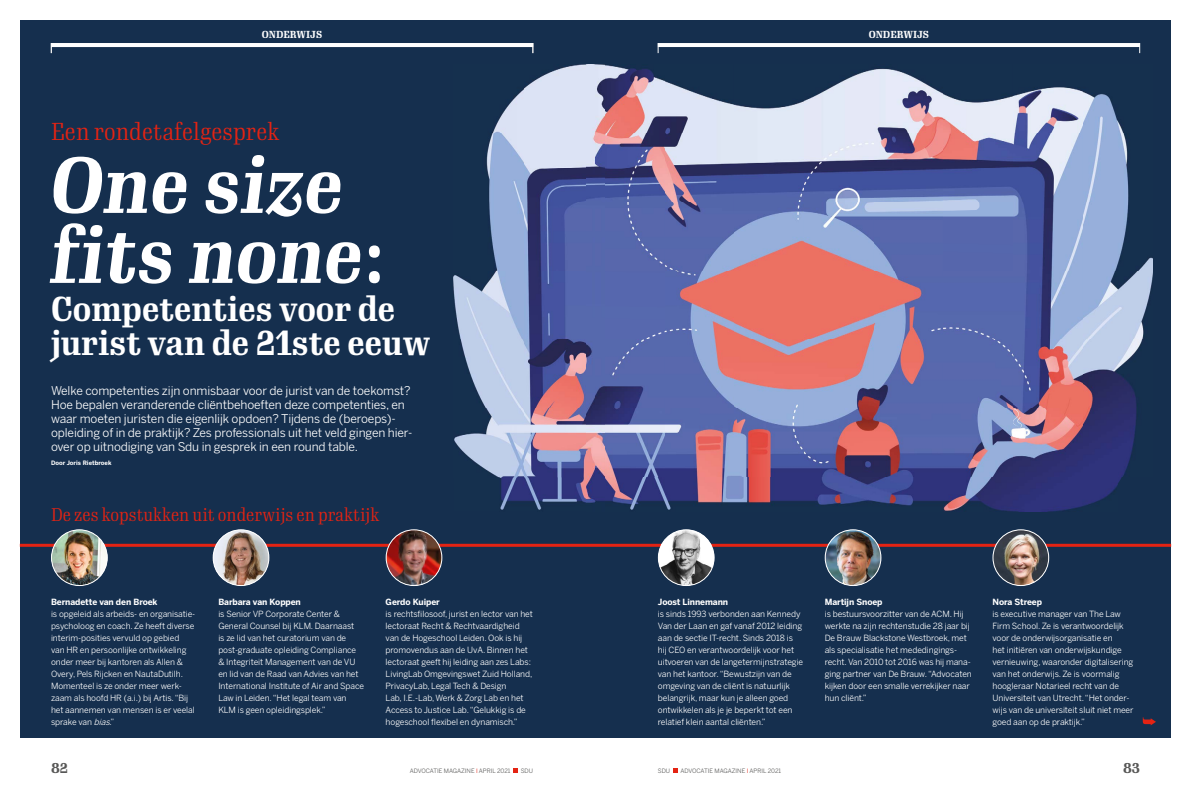
<style>
.page{position:relative;width:1191px;height:794px;background:#fff}
.page>*{position:absolute;margin:0;border:0;box-sizing:border-box;transform-origin:0 0}
.t1{font:italic 700 78px/70px "Gimlet Text Compressed";color:#fff}
.t2{font:700 34px/34px "Gimlet Text Compressed";color:#fff}
.t3{font:300 24px "Gimlet Text Compressed";color:#e42313}
.t4{font:300 18px "Gimlet Text Compressed";color:#e42313}
.t5{font:700 14px "Gimlet Text Compressed";color:#575756}
.t6{font:12px/14px "Benton Sans";letter-spacing:-.01em;color:#fff}
.t7{font:700 10px "Gimlet Text Compressed";color:#fff}
.t8{font:8.5px/12px "Benton Sans";letter-spacing:-.01em;color:#fff}
.t9{font:700 8.5px "Benton Sans";letter-spacing:-.01em;color:#fff}
.t10{font:6px "Benton Sans";color:#575756}
.t11{font:700 6px "Benton Sans";color:#fff}
.s1{font-style:normal;font-size:70px}
.s2{font-style:italic}
.s3{color:#e42313}
</style>
<div class="page">
<div style="left:20px;top:20px;width:575px;height:717px;background:#152f4e"></div>
<hr style="left:20px;top:544px;width:575px;height:3px;background:#e42313">
<img style="left:52px;top:530px;width:55px;height:55px;border-radius:28px">
<div style="left:51px;top:529px;width:57px;height:57px;border:1px solid #fff;border-radius:50%"></div>
<img style="left:213px;top:530px;width:56px;height:55px;border-radius:28px">
<div style="left:213px;top:529px;width:56px;height:57px;border:1px solid #fff;border-radius:50%"></div>
<img style="left:386px;top:530px;width:56px;height:55px;border-radius:28px">
<div style="left:386px;top:529px;width:56px;height:57px;border:1px solid #fff;border-radius:50%"></div>
<img style="left:454px;top:65px;width:133px;height:412px">
<img style="left:498px;top:477px;width:89px;height:33px">
<svg style="left:513px;top:768px;width:5px;height:4px"></svg>
<hr style="left:51px;top:43px;width:482px;height:4px;background:#fff">
<svg style="left:595px;top:20px;width:576px;height:717px;background:#535b80"></svg>
<svg style="left:1142px;top:717px;width:14px;height:8px"></svg>
<hr style="left:595px;top:544px;width:576px;height:3px;background:#e42313">
<img style="left:658px;top:530px;width:56px;height:55px;border-radius:28px">
<div style="left:658px;top:529px;width:56px;height:57px;border:1px solid #fff;border-radius:50%"></div>
<img style="left:993px;top:530px;width:55px;height:55px;border-radius:28px">
<div style="left:992px;top:529px;width:57px;height:57px;border:1px solid #fff;border-radius:50%"></div>
<img style="left:825px;top:530px;width:56px;height:55px;border-radius:28px">
<div style="left:824px;top:529px;width:57px;height:57px;border:1px solid #fff;border-radius:50%"></div>
<svg style="left:673px;top:768px;width:4px;height:4px"></svg>
<hr style="left:658px;top:43px;width:482px;height:4px;background:#fff">
<p class="t7" style="left:262px;top:27px;width:62px">ONDERWIJS</p>
<h3 class="t3" style="left:51px;top:115px;width:230px">Een rondetafelgesprek</h3>
<h1 class="t1" style="left:51px;top:146px;width:335px">One size fits none<span class="s1">:</span></h1>
<h2 class="t2" style="left:51px;top:290px;width:381px">Competenties voor de jurist van de 21ste eeuw</h2>
<p class="t6" style="left:51px;top:384px;width:363px">Welke competenties zijn onmisbaar voor de jurist van de toekomst?<br>Hoe bepalen veranderende cliëntbehoeften deze competenties, en waar moeten juristen die eigenlijk opdoen? Tijdens de (beroeps)- opleiding of in de praktijk? Zes professionals uit het veld gingen hier&shy;over op uitnodiging van Sdu in gesprek in een round table.</p>
<p class="t11" style="left:51px;top:459px;width:62px">Door Joris Rietbroek</p>
<h3 class="t4" style="left:51px;top:502px;width:330px">De zes kopstukken uit onderwijs en praktijk</h3>
<p class="t9" style="left:51px;top:597px;width:108px">Bernadette van den Broek</p>
<p class="t8" style="left:51px;top:608px;width:146px">is opgeleid als arbeids- en organisatie&shy;psycholoog en coach. Ze heeft diverse interim-posities vervuld op gebied<br>van HR en persoonlijke ontwikkeling onder meer bij kantoren als Allen &amp; Overy, Pels Rijcken en NautaDutilh.<br>Momenteel is ze onder meer werk&shy;zaam als hoofd HR (a.i.) bij Artis. “Bij het aannemen van mensen is er veelal sprake van <span class="s2">bias</span>.”</p>
<p class="t9" style="left:218px;top:597px;width:84px">Barbara van Koppen</p>
<p class="t8" style="left:218px;top:608px;width:147px">is Senior VP Corporate Center &amp; General Counsel bij KLM. Daarnaast<br>is ze lid van het curatorium van de post-graduate opleiding Compliance &amp; Integriteit Management van de VU en lid van de Raad van Advies van het International Institute of Air and Space Law in Leiden. “Het legal team van KLM is geen opleidingsplek.”</p>
<p class="t9" style="left:386px;top:597px;width:56px">Gerdo Kuiper</p>
<p class="t8" style="left:386px;top:608px;width:149px">is rechtsfilosoof, jurist en lector van het lectoraat Recht &amp; Rechtvaardigheid van de Hogeschool Leiden. Ook is hij promovendus aan de UvA. Binnen het lectoraat geeft hij leiding aan zes Labs:<br>LivingLab Omgevingswet Zuid Holland, PrivacyLab, Legal Tech &amp; Design<br>Lab, I.E.-Lab, Werk &amp; Zorg Lab en het Access to Justice Lab. “Gelukkig is de hogeschool flexibel en dynamisch.”</p>
<h3 class="t5" style="left:51px;top:758px;width:18px">82</h3>
<p class="t10" style="left:410px;top:767px;width:102px">ADVOCATIE MAGAZINE <span class="s3">I</span> APRIL 2021</p>
<p class="t10" style="left:521px;top:767px;width:14px">SDU</p>
<p class="t7" style="left:868px;top:27px;width:62px">ONDERWIJS</p>
<p class="t9" style="left:658px;top:597px;width:72px">Joost Linnemann</p>
<p class="t8" style="left:658px;top:608px;width:147px">is sinds 1993 verbonden aan Kennedy Van der Laan en gaf vanaf 2012 leiding aan de sectie IT-recht. Sinds 2018 is hij CEO en verantwoordelijk voor het uitvoeren van de langetermijnstrategie van het kantoor. “Bewustzijn van de omgeving van de cliënt is natuurlijk belangrijk, maar kun je alleen goed ontwikkelen als je je beperkt tot een relatief klein aantal cliënten.”</p>
<p class="t9" style="left:824px;top:597px;width:59px">Martijn Snoep</p>
<p class="t8" style="left:824px;top:608px;width:149px">is bestuursvoorzitter van de ACM. Hij werkte na zijn rechtenstudie 28 jaar bij De Brauw Blackstone Westbroek, met als specialisatie het mededingings&shy;recht. Van 2010 tot 2016 was hij mana&shy;ging partner van De Brauw. “Advocaten kijken door een smalle verrekijker naar hun cliënt.”</p>
<p class="t9" style="left:992px;top:597px;width:51px">Nora Streep</p>
<p class="t8" style="left:992px;top:608px;width:142px">is executive manager van The Law Firm School. Ze is verantwoordelijk voor de onderwijsorganisatie en<br>het initiëren van onderwijskundige vernieuwing, waaronder digitalisering van het onderwijs. Ze is voormalig hoogleraar Notarieel recht van de Universiteit van Utrecht. “Het onder&shy;wijs van de universiteit sluit niet meer goed aan op de praktijk.”</p>
<p class="t10" style="left:658px;top:767px;width:14px">SDU</p>
<p class="t10" style="left:680px;top:767px;width:102px">ADVOCATIE MAGAZINE <span class="s3">I</span> APRIL 2021</p>
<h3 class="t5" style="left:1123px;top:758px;width:18px">83</h3>
</div>
